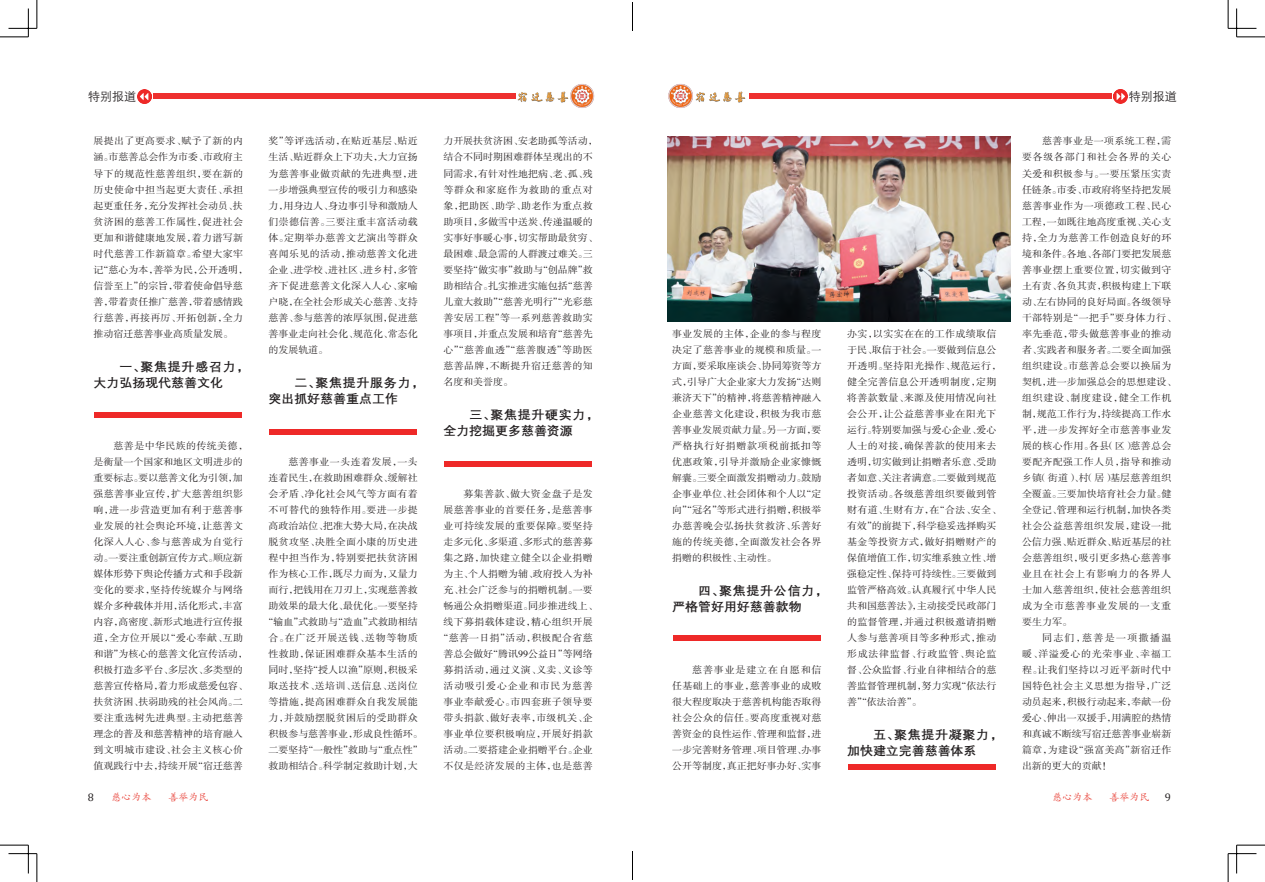
<style>
.page{position:relative;width:1265px;height:882px;background:#fff}
.page>*{position:absolute;margin:0;border:0;box-sizing:border-box;transform-origin:0 0}
.二级标题{font:12.4px/16px "FZCDXK GBK1 0";letter-spacing:-.005em;color:#231f20;scale:1.05 1}
.t1{font:12px "ST Xihei";color:#231f20}
.t2{font:11px "Cambria Math";color:#231f20}
.t3{font:10px "ST Kaiti";color:#e7372d}
.正文{font:9.5px/16px "FZSSK GBK1 0";letter-spacing:.03em;color:#231f20;scale:1.05 1}
.二级标题-2{font:9.5px/16px "FZSSK GBK1 0";letter-spacing:-.005em;color:#231f20;scale:1.05 1}
.正文-2{font:9.5px/16px "FZSSK GBK1 0";letter-spacing:-.005em;color:#231f20;scale:1.05 1}
.正文-3{font:9.5px "FZSSK GBK1 0";letter-spacing:.065em;color:#231f20;scale:1.05 1}
.正文-4{font:9.5px "FZSSK GBK1 0";letter-spacing:.07em;color:#231f20;scale:1.05 1}
.s1{font-family:"Times New Roman"}
</style>
<div class="page">
<div style="left:153px;top:94px;width:363px;height:5px;background:#ee302f"></div>
<div style="left:748px;top:94px;width:363px;height:5px;background:#ee302f"></div>
<img style="left:668px;top:84px;width:25px;height:24px">
<img style="left:568px;top:84px;width:27px;height:24px">
<img style="left:517px;top:91px;width:51px;height:12px">
<img style="left:695px;top:91px;width:50px;height:12px">
<img style="left:1113px;top:89px;width:14px;height:14px">
<img style="left:138px;top:89px;width:14px;height:14px">
<img style="left:667px;top:136px;width:343px;height:185px">
<div style="left:94px;top:413px;width:148px;height:5px;background:#ee2928"></div>
<div style="left:269px;top:429px;width:148px;height:6px;background:#ee2928"></div>
<div style="left:444px;top:461px;width:147px;height:6px;background:#ee2928"></div>
<div style="left:673px;top:635px;width:147px;height:5px;background:#ee2928"></div>
<div style="left:848px;top:764px;width:147px;height:6px;background:#ee2928"></div>
<svg style="left:0;top:0;width:38px;height:38px"></svg>
<svg style="left:0;top:844px;width:38px;height:38px"></svg>
<svg style="left:1227px;top:0;width:37px;height:38px"></svg>
<svg style="left:1227px;top:844px;width:37px;height:38px"></svg>
<svg style="left:632px;top:3px;width:1px;height:28px"></svg>
<svg style="left:632px;top:851px;width:1px;height:28px"></svg>
<p class="t1" style="left:88px;top:87px;width:50px">特别报道</p>
<p class="t1" style="left:1128px;top:87px;width:49px">特别报道</p>
<p class="正文" style="left:94px;top:133px;width:148px">展提出了更高要求、赋予了新的内涵。市慈善总会作为市委、市政府主导下的规范性慈善组织，要在新的历史使命中担当起更大责任、承担起更重任务，充分发挥社会动员、扶贫济困的慈善工作属性，促进社会更加和谐健康地发展，着力谱写新时代慈善工作新篇章。希望大家牢记“慈心为本，善举为民，公开透明，信誉至上”的宗旨，带着使命倡导慈善，带着责任推广慈善，带着感情践行慈善，再接再厉、开拓创新，全力推动宿迁慈善事业高质量发展。</p>
<p class="二级标题" style="left:94px;top:359px;width:150px;text-indent:26px">一、聚焦提升感召力，大力弘扬现代慈善文化</p>
<p class="二级标题-2" style="left:268px;top:133px;width:144px;text-align:justify">奖”等评选活动，在贴近基层、贴近生活、贴近群众上下功夫，大力宣扬为慈善事业做贡献的先进典型，进一步增强典型宣传的吸引力和感染力，用身边人、身边事引导和激励人们崇德信善。三要注重丰富活动载体。定期举办慈善文艺演出等群众喜闻乐见的活动，推动慈善文化进企业、进学校、进社区、进乡村，多管齐下促进慈善文化深入人心、家喻户晓，在全社会形成关心慈善、支持慈善、参与慈善的浓厚氛围，促进慈善事业走向社会化、规范化、常态化的发展轨道。</p>
<p class="二级标题" style="left:268px;top:375px;width:150px;text-indent:26px">二、聚焦提升服务力，突出抓好慈善重点工作</p>
<p class="正文-2" style="left:443px;top:133px;width:148px">力开展扶贫济困、安老助孤等活动，结合不同时期困难群体呈现出的不同需求，有针对性地把病、老、孤、残等群众和家庭作为救助的重点对象，把助医、助学、助老作为重点救助项目，多做雪中送炭、传递温暖的实事好事暖心事，切实帮助最贫穷、最困难、最急需的人群渡过难关。三要坚持“做实事”救助与“创品牌”救助相结合。扎实推进实施包括“慈善儿童大救助”“慈善光明行”“光彩慈善安居工程”等一系列慈善救助实事项目，并重点发展和培育“慈善先心”“慈善血透”“慈善腹透”等助医慈善品牌，不断提升宿迁慈善的知名度和美誉度。</p>
<p class="二级标题" style="left:443px;top:407px;width:150px;text-indent:26px">三、聚焦提升硬实力，全力挖掘更多慈善资源</p>
<p class="正文" style="left:1021px;top:133px;width:148px;text-indent:20px">慈善事业是一项系统工程，需要各级各部门和社会各界的关心关爱和积极参与。一要压紧压实责任链条。市委、市政府将坚持把发展慈善事业作为一项德政工程、民心工程，一如既往地高度重视、关心支持，全力为慈善工作创造良好的环境和条件。各地、各部门要把发展慈善事业摆上重要位置，切实做到守土有责、各负其责，积极构建上下联动、左右协同的良好局面。各级领导干部特别是“一把手”要身体力行、率先垂范，带头做慈善事业的推动者、实践者和服务者。二要全面加强组织建设。市慈善总会要以换届为契机，进一步加强总会的思想建设、组织建设、制度建设，健全工作机制，规范工作行为，持续提高工作水平，进一步发挥好全市慈善事业发展的核心作用。各县（区）慈善总会要配齐配强工作人员，指导和推动乡镇（街道）、村（居）基层慈善组织全覆盖。三要加快培育社会力量。健全登记、管理和运行机制，加快各类社会公益慈善组织发展，建设一批公信力强、贴近群众、贴近基层的社会慈善组织，吸引更多热心慈善事业且在社会上有影响力的各界人士加入慈善组织，使社会慈善组织成为全市慈善事业发展的一支重要生力军。</p>
<p class="正文" style="left:1021px;top:629px;width:144px;text-align:justify;text-indent:20px">同志们，慈善是一项撒播温暖、洋溢爱心的光荣事业、幸福工程。让我们坚持以习近平新时代中国特色社会主义思想为指导，广泛动员起来，积极行动起来，奉献一份爱心、伸出一双援手，用满腔的热情和真诚不断续写宿迁慈善事业崭新篇章，为建设“强富美高”新宿迁作出新的更大的贡献！</p>
<p class="正文" style="left:672px;top:325px;width:144px;text-align:justify">事业发展的主体，企业的参与程度决定了慈善事业的规模和质量。一方面，要采取座谈会、协同筹资等方式，引导广大企业家大力发扬“达则兼济天下”的精神，将慈善精神融入企业慈善文化建设，积极为我市慈善事业发展贡献力量。另一方面，要严格执行好捐赠款项税前抵扣等优惠政策，引导并激励企业家慷慨解囊。三要全面激发捐赠动力。鼓励企事业单位、社会团体和个人以“定向”“冠名”等形式进行捐赠，积极举办慈善晚会弘扬扶贫救济、乐善好施的传统美德，全面激发社会各界捐赠的积极性、主动性。</p>
<p class="二级标题" style="left:672px;top:583px;width:150px;text-indent:26px">四、聚焦提升公信力，严格管好用好慈善款物</p>
<p class="正文" style="left:847px;top:325px;width:148px">办实，以实实在在的工作成绩取信于民、取信于社会。一要做到信息公开透明。坚持阳光操作、规范运行，健全完善信息公开透明制度，定期将善款数量、来源及使用情况向社会公开，让公益慈善事业在阳光下运行。特别要加强与爱心企业、爱心人士的对接，确保善款的使用来去透明，切实做到让捐赠者乐意、受助者如意、关注者满意。二要做到规范投资活动。各级慈善组织要做到管财有道、生财有方，在“合法、安全、有效”的前提下，科学稳妥选择购买基金等投资方式，做好捐赠财产的保值增值工作，切实维系独立性、增强稳定性、保持可持续性。三要做到监管严格高效。认真履行《中华人民共和国慈善法》，主动接受民政部门的监督管理，并通过积极邀请捐赠人参与慈善项目等多种形式，推动形成法律监督、行政监管、舆论监督、公众监督、行业自律相结合的慈善监督管理机制，努力实现“依法行善”“依法治善”。</p>
<p class="二级标题" style="left:847px;top:727px;width:150px;text-indent:26px">五、聚焦提升凝聚力，加快建立完善慈善体系</p>
<p class="二级标题-2" style="left:94px;top:437px;width:148px;text-indent:20px">慈善是中华民族的传统美德，是衡量一个国家和地区文明进步的重要标志。要以慈善文化为引领，加强慈善事业宣传，扩大慈善组织影响，进一步营造更加有利于慈善事业发展的社会舆论环境，让慈善文化深入人心、参与慈善成为自觉行动。一要注重创新宣传方式。顺应新媒体形势下舆论传播方式和手段新变化的要求，坚持传统媒介与网络媒介多种载体并用，活化形式，丰富内容，高密度、新形式地进行宣传报道，全方位开展以“爱心奉献、互助和谐”为核心的慈善文化宣传活动，积极打造多平台、多层次、多类型的慈善宣传格局，着力形成慈爱包容、扶贫济困、扶弱助残的社会风尚。二要注重选树先进典型。主动把慈善理念的普及和慈善精神的培育融入到文明城市建设、社会主义核心价值观践行中去，持续开展“宿迁慈善</p>
<p class="正文" style="left:288px;top:453px;width:125px">慈善事业一头连着发展，一头</p>
<p class="正文-2" style="left:268px;top:469px;width:144px">连着民生，在救助困难群众、缓解社</p>
<p class="正文" style="left:268px;top:485px;width:144px">会矛盾、净化社会风气等方面有着</p>
<p class="正文" style="left:268px;top:501px;width:144px">不可替代的独特作用。要进一步提</p>
<p class="正文-2" style="left:268px;top:517px;width:144px">高政治站位、把准大势大局，在决战</p>
<p class="正文" style="left:268px;top:533px;width:144px">脱贫攻坚、决胜全面小康的历史进</p>
<p class="正文" style="left:268px;top:549px;width:144px">程中担当作为，特别要把扶贫济困</p>
<p class="正文-2" style="left:268px;top:565px;width:144px">作为核心工作，既尽力而为，又量力</p>
<p class="正文-2" style="left:268px;top:581px;width:144px">而行，把钱用在刀刃上，实现慈善救</p>
<p class="正文-2" style="left:268px;top:597px;width:144px">助效果的最大化、最优化。一要坚持</p>
<p class="正文-2" style="left:263px;top:613px;width:148px">“输血”式救助与“造血”式救助相结</p>
<p class="正文-3" style="left:268px;top:632px;width:144px">合。在广泛开展送钱、送物等物质</p>
<p class="正文" style="left:268px;top:645px;width:144px">性救助，保证困难群众基本生活的</p>
<p class="正文-2" style="left:268px;top:661px;width:144px">同时，坚持“授人以渔”原则，积极采</p>
<p class="正文" style="left:268px;top:677px;width:144px">取送技术、送培训、送信息、送岗位</p>
<p class="正文" style="left:268px;top:693px;width:144px">等措施，提高困难群众自我发展能</p>
<p class="正文" style="left:268px;top:709px;width:144px">力，并鼓励摆脱贫困后的受助群众</p>
<p class="正文-2" style="left:268px;top:725px;width:148px">积极参与慈善事业，形成良性循环。</p>
<p class="正文-2" style="left:268px;top:741px;width:148px">二要坚持“一般性”救助与“重点性”</p>
<p class="正文-2" style="left:268px;top:757px;width:144px">救助相结合。科学制定救助计划，大</p>
<p class="正文" style="left:463px;top:485px;width:125px">募集善款、做大资金盘子是发</p>
<p class="正文" style="left:443px;top:501px;width:144px">展慈善事业的首要任务，是慈善事</p>
<p class="正文" style="left:443px;top:517px;width:144px">业可持续发展的重要保障。要坚持</p>
<p class="正文-2" style="left:443px;top:533px;width:144px">走多元化、多渠道、多形式的慈善募</p>
<p class="正文" style="left:443px;top:549px;width:144px">集之路，加快建立健全以企业捐赠</p>
<p class="正文-2" style="left:443px;top:565px;width:144px">为主、个人捐赠为辅、政府投入为补</p>
<p class="正文-2" style="left:443px;top:581px;width:144px">充、社会广泛参与的捐赠机制。一要</p>
<p class="正文-2" style="left:443px;top:597px;width:148px">畅通公众捐赠渠道。同步推进线上、</p>
<p class="正文" style="left:443px;top:613px;width:144px">线下募捐载体建设，精心组织开展</p>
<p class="正文" style="left:438px;top:629px;width:148px">“慈善一日捐”活动，积极配合省慈</p>
<p class="正文-2" style="left:443px;top:645px;width:144px">善总会做好“腾讯<span class="s1">99</span>公益日”等网络</p>
<p class="正文" style="left:443px;top:661px;width:144px">募捐活动，通过义演、义卖、义诊等</p>
<p class="正文-4" style="left:443px;top:680px;width:144px">活动吸引爱心企业和市民为慈善</p>
<p class="正文" style="left:443px;top:693px;width:144px">事业奉献爱心。市四套班子领导要</p>
<p class="正文" style="left:443px;top:709px;width:144px">带头捐款、做好表率，市级机关、企</p>
<p class="正文" style="left:443px;top:725px;width:144px">事业单位要积极响应，开展好捐款</p>
<p class="正文-2" style="left:443px;top:741px;width:144px">活动。二要搭建企业捐赠平台。企业</p>
<p class="正文" style="left:443px;top:757px;width:144px">不仅是经济发展的主体，也是慈善</p>
<p class="正文" style="left:672px;top:661px;width:144px;text-align:justify;text-indent:20px">慈善事业是建立在自愿和信任基础上的事业，慈善事业的成败很大程度取决于慈善机构能否取得社会公众的信任。要高度重视对慈善资金的良性运作、管理和监督，进一步完善财务管理、项目管理、办事公开等制度，真正把好事办好、实事</p>
<p class="t2" style="left:88px;top:790px;width:8px">8</p>
<p class="t3" style="left:111px;top:790px;width:42px">慈心为本</p>
<p class="t3" style="left:168px;top:790px;width:41px">善举为民</p>
<p class="t3" style="left:1052px;top:789px;width:41px">慈心为本</p>
<p class="t3" style="left:1109px;top:789px;width:41px">善举为民</p>
<p class="t2" style="left:1164px;top:791px;width:8px">9</p>
</div>
